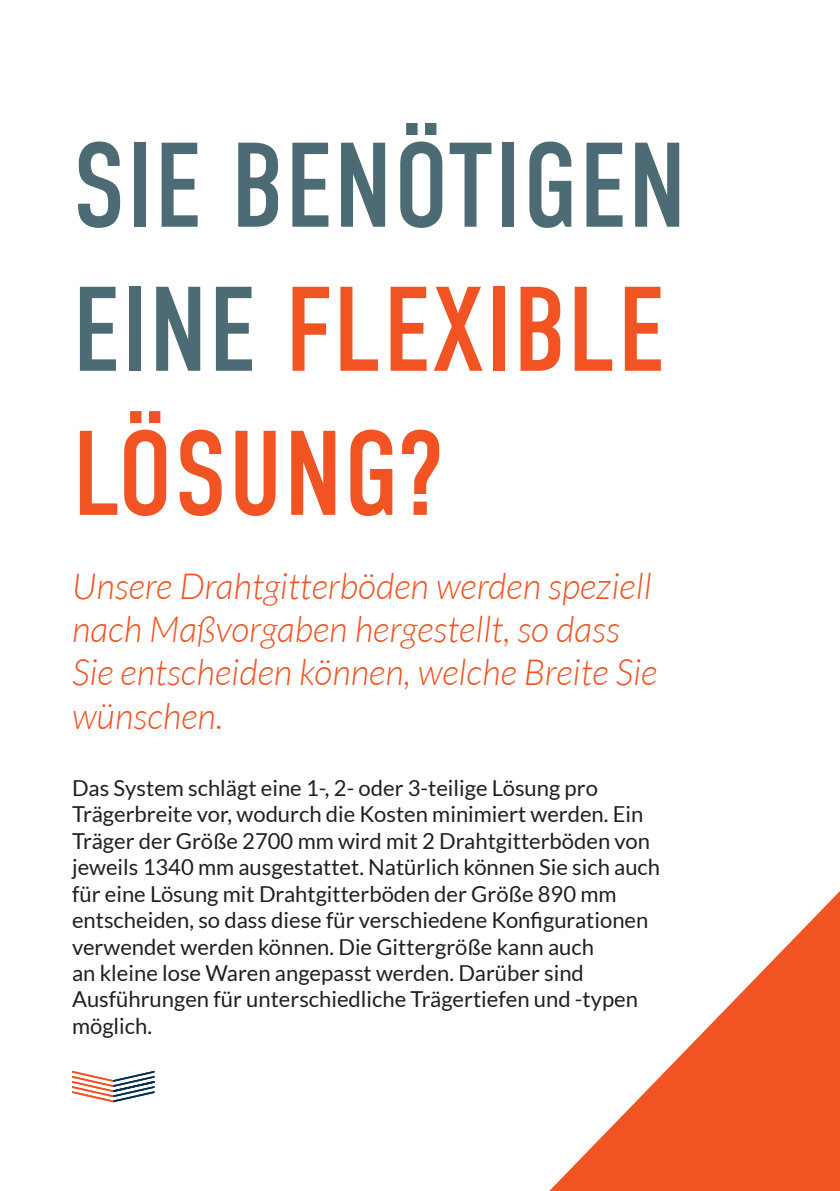
<style>
.page{position:relative;width:840px;height:1191px;background:#fff}
.page>*{position:absolute;margin:0;border:0;box-sizing:border-box;transform-origin:0 0}
.t1{font:120px/144px "DIN Condensed";letter-spacing:.01em;color:#4c6b75}
.t2{font:italic 300 36px/43.2px "Lato";color:#f15422}
.t3{font:22px/26.4px "Lato";color:#231f20}
.s1{color:#f15422}
</style>
<div class="page">
<svg style="left:549px;top:892px;width:290px;height:299px"></svg>
<svg style="left:72px;top:1070px;width:82px;height:32px"></svg>
<h1 class="t1" style="left:73px;top:116px;width:615px">SIE BENÖTIGEN<br>EINE <span class="s1">FLEXIBLE<br>LÖSUNG?</span></h1>
<h2 class="t2" style="left:72px;top:566px;width:586px">Unsere Drahtgitterböden werden speziell nach Maßvorgaben hergestellt, so dass Sie entscheiden können, welche Breite Sie wünschen.</h2>
<p class="t3" style="left:72px;top:774px;width:589px">Das System schlägt eine 1-, 2- oder 3-teilige Lösung pro Trägerbreite vor, wodurch die Kosten minimiert werden. Ein Träger der Größe 2700 mm wird mit 2 Drahtgitterböden von jeweils 1340 mm ausgestattet. Natürlich können Sie sich auch für eine Lösung mit Drahtgitterböden der Größe 890 mm entscheiden, so dass diese für verschiedene Konfigurationen verwendet werden können. Die Gittergröße kann auch<br>an kleine lose Waren angepasst werden. Darüber sind Ausführungen für unterschiedliche Trägertiefen und -typen möglich.</p>
</div>
